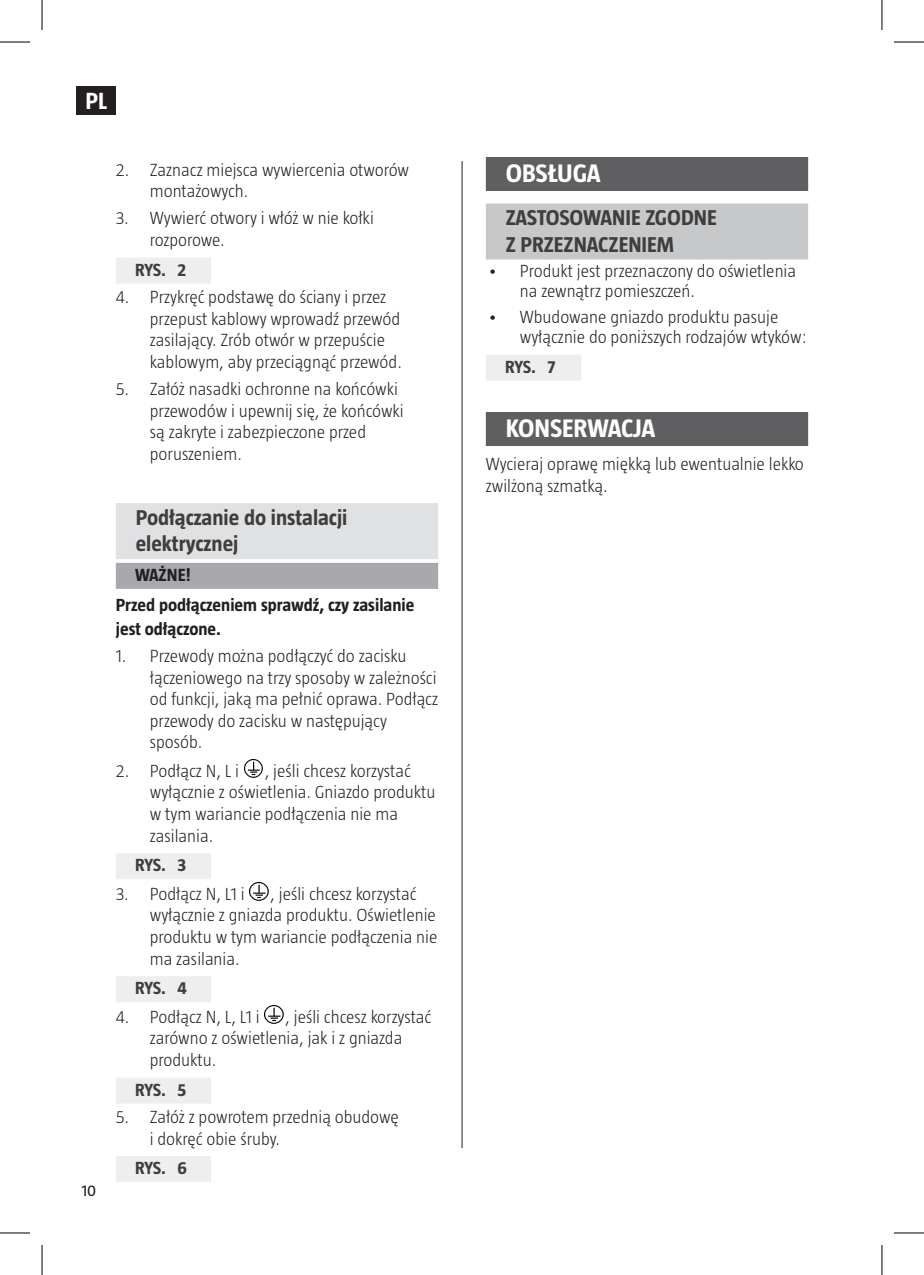
<style>
.page{position:relative;width:924px;height:1275px;background:#fff}
.page>*{position:absolute;margin:0;border:0;box-sizing:border-box;transform-origin:0 0}
.t1{font:700 26px "Taz";letter-spacing:-.005em;color:#fff}
.t2{font:700 24px "Taz";color:#fff}
.t3{font:700 22px/26.4px "Taz";color:#3e3e3f}
.t4{font:300 18px/21.6px "Taz";color:#231f20}
.t5{font:700 18px/29.6px "Taz";color:#231f20}
.t6{font:700 18px "Taz";letter-spacing:-.02em;color:#3e3e3f}
.t7{font:16px "Taz";color:#231f20}
</style>
<div class="page">
<div style="left:77px;top:86px;width:39px;height:29px;background:#231f20"></div>
<hr style="left:461px;top:161px;width:1px;height:987px;background:#231f20">
<div style="left:116px;top:257px;width:95px;height:26px;background:#eeeeef"></div>
<div style="left:116px;top:503px;width:322px;height:56px;background:#e0e1e3"></div>
<div style="left:116px;top:563px;width:322px;height:26px;background:#a8a9ad"></div>
<div style="left:116px;top:853px;width:95px;height:26px;background:#eeeeef"></div>
<div style="left:116px;top:976px;width:95px;height:26px;background:#eeeeef"></div>
<div style="left:116px;top:1077px;width:95px;height:26px;background:#eeeeef"></div>
<div style="left:116px;top:1156px;width:95px;height:26px;background:#eeeeef"></div>
<img style="left:244px;top:759px;width:19px;height:19px">
<img style="left:250px;top:882px;width:19px;height:19px">
<img style="left:265px;top:1005px;width:19px;height:19px">
<div style="left:485px;top:157px;width:322px;height:34px;background:#5f5f62"></div>
<div style="left:485px;top:203px;width:322px;height:56px;background:#c7c8ca"></div>
<div style="left:485px;top:355px;width:96px;height:26px;background:#eeeeef"></div>
<div style="left:485px;top:412px;width:322px;height:34px;background:#5f5f62"></div>
<hr style="left:0;top:42px;width:30px;height:1px;background:#000">
<hr style="left:893px;top:42px;width:30px;height:1px;background:#000">
<hr style="left:0;top:1232px;width:30px;height:1px;background:#000">
<hr style="left:893px;top:1232px;width:30px;height:1px;background:#000">
<hr style="left:42px;top:0;width:1px;height:30px;background:#000">
<hr style="left:42px;top:1245px;width:1px;height:30px;background:#000">
<hr style="left:881px;top:0;width:1px;height:30px;background:#000">
<hr style="left:881px;top:1245px;width:1px;height:30px;background:#000">
<h2 class="t2" style="left:85px;top:87px;width:23px">PL</h2>
<p class="t7" style="left:82px;top:1181px;width:16px">10</p>
<p class="t4" style="left:150px;top:158px;width:260px;text-indent:-34px">2. Zaznacz miejsca wywiercenia otworów montażowych.</p>
<p class="t4" style="left:150px;top:207px;width:225px;text-indent:-34px">3. Wywierć otwory i włóż w nie kołki rozporowe.</p>
<p class="t6" style="left:135px;top:259px;width:53px">RYS. 2</p>
<p class="t4" style="left:150px;top:286px;width:253px;text-indent:-34px">4. Przykręć podstawę do ściany i przez przepust kablowy wprowadź przewód zasilający. Zrób otwór w przepuście kablowym, aby przeciągnąć przewód.</p>
<p class="t4" style="left:150px;top:378px;width:255px;text-indent:-34px">5. Załóż nasadki ochronne na końcówki przewodów i upewnij się, że końcówki są zakryte i zabezpieczone przed poruszeniem.</p>
<p class="t3" style="left:136px;top:504px;width:213px">Podłączanie do instalacji elektrycznej</p>
<p class="t5" style="left:116px;top:560px;width:300px;text-indent:19px">WAŻNE!<br>Przed podłączeniem sprawdź, czy zasilanie</p>
<p class="t5" style="left:116px;top:613px;width:106px">jest odłączone.</p>
<p class="t4" style="left:150px;top:645px;width:290px;text-indent:-34px">1. Przewody można podłączyć do zacisku łączeniowego na trzy sposoby w zależności od funkcji, jaką ma pełnić oprawa. Podłącz przewody do zacisku w następujący sposób.</p>
<p class="t4" style="left:116px;top:760px;width:125px">2. Podłącz N, L i</p>
<p class="t4" style="left:150px;top:760px;width:287px;text-indent:115px">, jeśli chcesz korzystać wyłącznie z oświetlenia. Gniazdo produktu w tym wariancie podłączenia nie ma zasilania.</p>
<p class="t6" style="left:135px;top:855px;width:53px">RYS. 3</p>
<p class="t4" style="left:116px;top:882px;width:130px">3. Podłącz N, L1 i</p>
<p class="t4" style="left:150px;top:882px;width:289px;text-indent:120px">, jeśli chcesz korzystać wyłącznie z gniazda produktu. Oświetlenie produktu w tym wariancie podłączenia nie ma zasilania.</p>
<p class="t6" style="left:135px;top:978px;width:53px">RYS. 4</p>
<p class="t4" style="left:116px;top:1005px;width:145px">4. Podłącz N, L, L1 i</p>
<p class="t4" style="left:150px;top:1005px;width:283px;text-indent:135px">, jeśli chcesz korzystać zarówno z oświetlenia, jak i z gniazda produktu.</p>
<p class="t6" style="left:135px;top:1079px;width:53px">RYS. 5</p>
<p class="t4" style="left:150px;top:1106px;width:250px;text-indent:-34px">5. Załóż z powrotem przednią obudowę i dokręć obie śruby.</p>
<p class="t6" style="left:135px;top:1158px;width:53px">RYS. 6</p>
<h1 class="t1" style="left:505px;top:158px;width:96px">OBSŁUGA</h1>
<p class="t3" style="left:505px;top:204px;width:212px">ZASTOSOWANIE ZGODNE<br>Z PRZEZNACZENIEM</p>
<p class="t4" style="left:519px;top:261px;width:277px;line-height:20px;text-indent:-32px">• Produkt jest przeznaczony do oświetlenia na zewnątrz pomieszczeń.</p>
<p class="t4" style="left:519px;top:307px;width:288px;line-height:20px;text-indent:-32px">• Wbudowane gniazdo produktu pasuje wyłącznie do poniższych rodzajów wtyków:</p>
<p class="t6" style="left:505px;top:356px;width:52px">RYS. 7</p>
<h1 class="t1" style="left:505px;top:413px;width:151px">KONSERWACJA</h1>
<p class="t4" style="left:485px;top:453px;width:319px">Wycieraj oprawę miękką lub ewentualnie lekko zwilżoną szmatką.</p>
</div>
